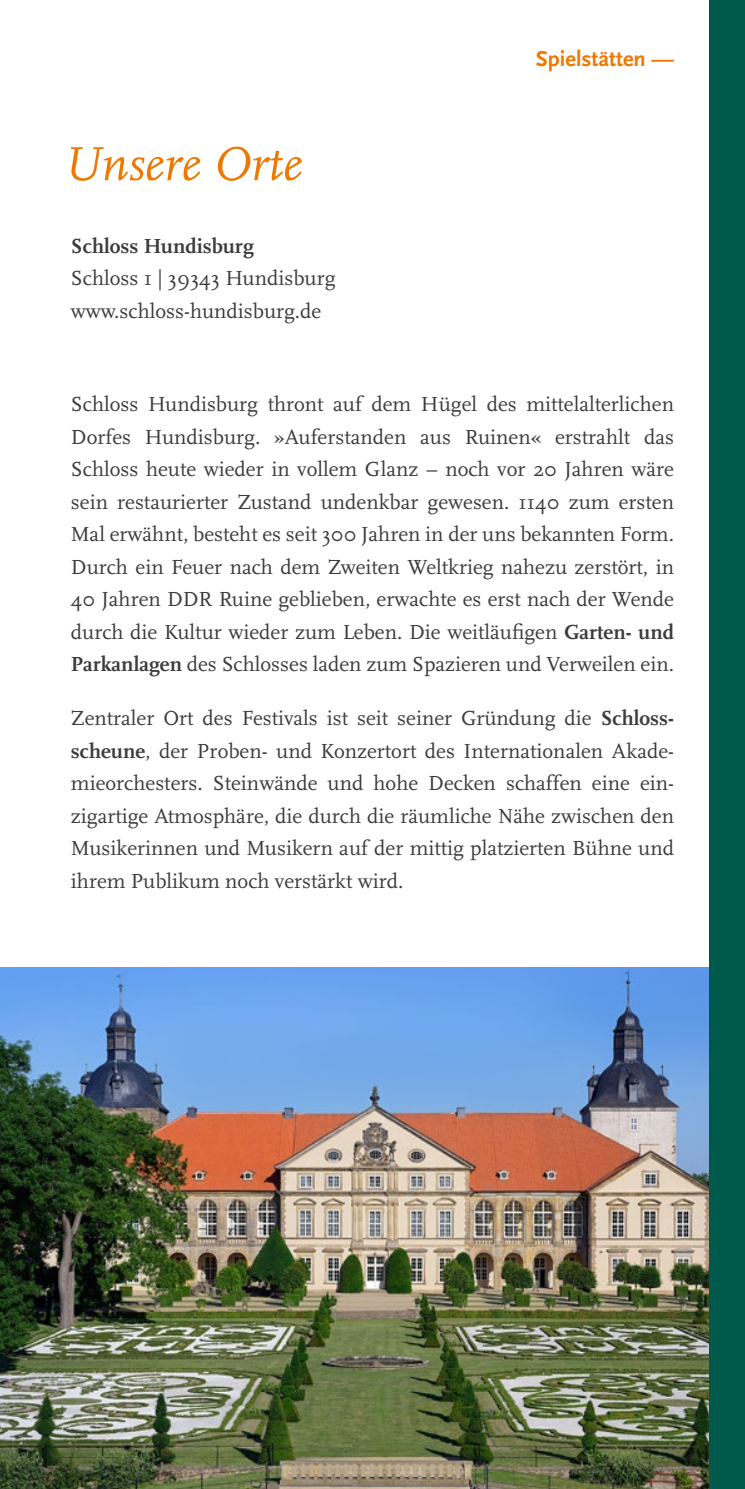
<style>
.page{position:relative;width:745px;height:1489px;background:#fff}
.page>*{position:absolute;margin:0;border:0;box-sizing:border-box;transform-origin:0 0}
.t1{font:italic 50px "Scala";color:#ef7900}
.t2{font:700 22.5px "Scala Sans";color:#ef7900}
.t3{font:21.25px/32.5px "Scala";color:#3c3c3b;text-align:justify}
.t4{font:700 21.25px "Scala";color:#3c3c3b}
.s1{font-weight:700}
</style>
<div class="page">
<img style="left:1px;top:967px;width:708px;height:521px">
<img style="left:0;top:0;width:1px;height:1488px">
<div style="left:709px;top:0;width:35px;height:1488px;background:#005a4b"></div>
<h1 class="t1" style="left:62px;top:141px;width:241px">Unsere Orte</h1>
<p class="t4" style="left:71px;top:235px;width:184px">Schloss Hundisburg</p>
<p class="t3" style="left:71px;top:263px;width:266px">Schloss 1 | 39343 Hundisburg www.schloss-hundisburg.de</p>
<p class="t2" style="left:535px;top:49px;width:140px">Spielstätten —</p>
<p class="t3" style="left:71px;top:389px;width:604px">Schloss Hundisburg thront auf dem Hügel des mittelalterlichen Dorfes Hundisburg. »Auferstanden aus Ruinen« erstrahlt das Schloss heute wieder in vollem Glanz – noch vor 20 Jahren wäre sein restaurierter Zustand undenkbar gewesen. 1140 zum ersten Mal erwähnt, besteht es seit 300 Jahren in der uns bekannten Form.<br>Durch ein Feuer nach dem Zweiten Weltkrieg nahezu zerstört, in 40 Jahren DDR Ruine geblieben, erwachte es erst nach der Wende durch die Kultur wieder zum Leben. Die weitläufigen <span class="s1">Garten- und Parkanlagen</span> des Schlosses laden zum Spazieren und Verweilen ein.</p>
<p class="t3" style="left:71px;top:703px;width:604px">Zentraler Ort des Festivals ist seit seiner Gründung die <span class="s1">Schloss&shy;scheune</span>, der Proben- und Konzertort des Internationalen Akade&shy;mieorchesters. Steinwände und hohe Decken schaffen eine ein&shy;zigartige Atmosphäre, die durch die räumliche Nähe zwischen den Musikerinnen und Musikern auf der mittig platzierten Bühne und ihrem Publikum noch verstärkt wird.</p>
</div>
